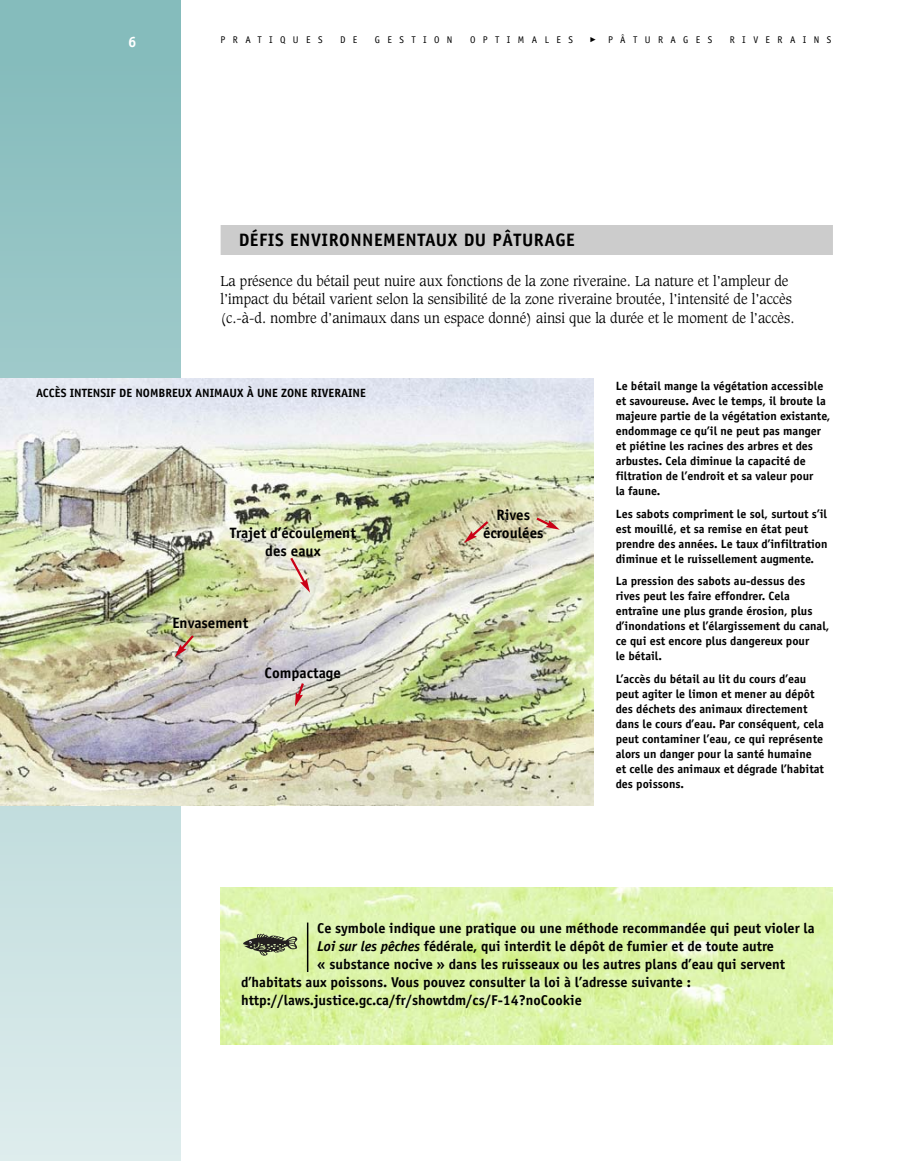
<style>
.page{position:relative;width:905px;height:1161px;background:#fff}
.page>*{position:absolute;margin:0;border:0;box-sizing:border-box;transform-origin:0 0}
.t1{font:700 18px "Officina Sans";letter-spacing:.03em;color:#000}
.t2{font:700 15px/18px "Officina Sans";color:#000;text-align:center}
.t3{font:700 15px "Officina Sans";color:#fff}
.t4{font:700 14.25px "Officina Sans";color:#000}
.t5{font:300 13.8px/18.8px "Caxton";color:#000}
.t6{font:700 12px/15px "Officina Sans";color:#000}
.t7{font:9.75px "Officina Sans";letter-spacing:.76em;color:#000}
.s1{font-style:italic}
</style>
<div class="page">
<svg style="left:0;top:63px;width:180px;height:1098px;background:#b2d4d5"></svg>
<div style="left:0;top:0;width:180px;height:63px;background:#85bcbc"></div>
<img style="left:0;top:378px;width:593px;height:428px">
<svg style="left:174px;top:633px;width:22px;height:24px"></svg>
<svg style="left:295px;top:681px;width:11px;height:26px"></svg>
<svg style="left:464px;top:519px;width:26px;height:24px"></svg>
<svg style="left:534px;top:516px;width:26px;height:14px"></svg>
<svg style="left:288px;top:555px;width:22px;height:38px"></svg>
<img style="left:220px;top:887px;width:612px;height:158px">
<div style="left:220px;top:225px;width:612px;height:30px;background:#ccc"></div>
<svg style="left:243px;top:934px;width:54px;height:22px"></svg>
<hr style="left:307px;top:923px;width:1px;height:49px;background:#000">
<p class="t3" style="left:128px;top:36px;width:10px">6</p>
<p class="t7" style="left:220px;top:36px;width:103px">PRATIQUES</p>
<p class="t7" style="left:340px;top:36px;width:19px">D E</p>
<p class="t7" style="left:375px;top:36px;width:79px">GESTION</p>
<p class="t7" style="left:470px;top:36px;width:104px">OPTIMALES</p>
<p class="t7" style="left:608px;top:36px;width:106px">PÂTURAGES</p>
<p class="t7" style="left:729px;top:36px;width:103px">RIVERAINS</p>
<h1 class="t1" style="left:239px;top:233px;width:337px">DÉFIS ENVIRONNEMENTAUX DU PÂTURAGE</h1>
<p class="t5" style="left:220px;top:272px;width:575px">La présence du bétail peut nuire aux fonctions de la zone riveraine. La nature et l’ampleur de l’impact du bétail varient selon la sensibilité de la zone riveraine broutée, l’intensité de l’accès (c.-à-d. nombre d’animaux dans un espace donné) ainsi que la durée et le moment de l’accès.</p>
<p class="t6" style="left:36px;top:386px;width:331px">ACCÈS INTENSIF DE NOMBREUX ANIMAUX À UNE ZONE RIVERAINE</p>
<p class="t2" style="left:230px;top:525px;width:127px">Trajet d’écoulement des eaux</p>
<p class="t2" style="left:172px;top:615px;width:77px">Envasement</p>
<p class="t2" style="left:264px;top:665px;width:78px">Compactage</p>
<p class="t2" style="left:483px;top:507px;width:62px">Rives écroulées</p>
<p class="t6" style="left:615px;top:380px;width:216px">Le bétail mange la végétation accessible et savoureuse. Avec le temps, il broute la majeure partie de la végétation existante, endommage ce qu’il ne peut pas manger et piétine les racines des arbres et des arbustes. Cela diminue la capacité de filtration de l’endroit et sa valeur pour<br>la faune.</p>
<p class="t6" style="left:615px;top:507px;width:213px">Les sabots compriment le sol, surtout s’il est mouillé, et sa remise en état peut prendre des années. Le taux d’infiltration diminue et le ruissellement augmente.</p>
<p class="t6" style="left:615px;top:575px;width:215px">La pression des sabots au-dessus des rives peut les faire effondrer. Cela entraîne une plus grande érosion, plus d’inondations et l’élargissement du canal, ce qui est encore plus dangereux pour<br>le bétail.</p>
<p class="t6" style="left:615px;top:672px;width:210px">L’accès du bétail au lit du cours d’eau peut agiter le limon et mener au dépôt des déchets des animaux directement dans le cours d’eau. Par conséquent, cela peut contaminer l’eau, ce qui représente alors un danger pour la santé humaine et celle des animaux et dégrade l’habitat des poissons.</p>
<p class="t4" style="left:317px;top:923px;width:499px">Ce symbole indique une pratique ou une méthode recommandée qui peut violer la</p>
<p class="t4" style="left:317px;top:941px;width:458px"><span class="s1">Loi sur les pêches</span> fédérale, qui interdit le dépôt de fumier et de toute autre</p>
<p class="t4" style="left:317px;top:959px;width:469px">« substance nocive » dans les ruisseaux ou les autres plans d’eau qui servent</p>
<p class="t4" style="left:241px;top:977px;width:451px">d’habitats aux poissons. Vous pouvez consulter la loi à l’adresse suivante :</p>
<p class="t4" style="left:241px;top:995px;width:342px">http://laws.justice.gc.ca/fr/showtdm/cs/F-14?noCookie</p>
</div>
